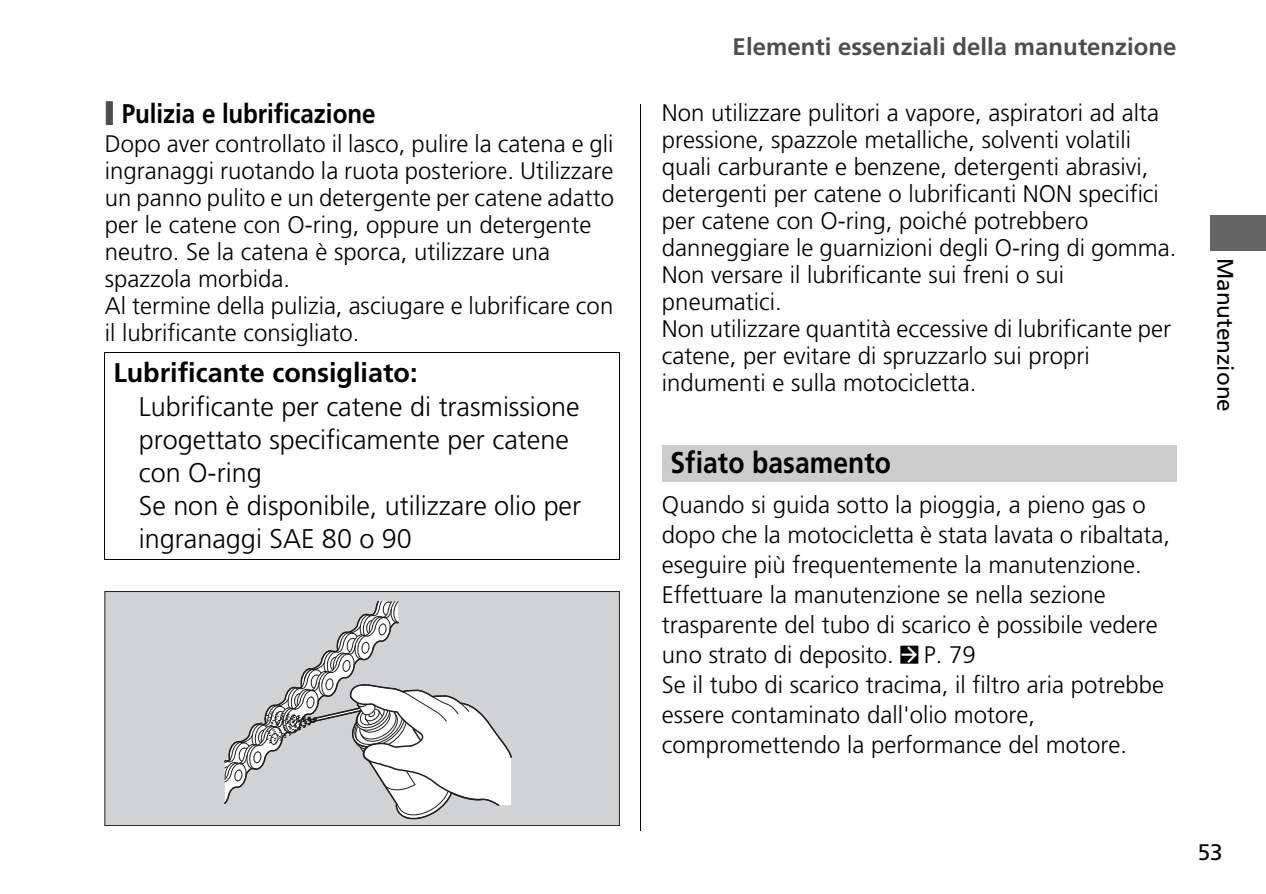
<style>
.page{position:relative;width:1266px;height:894px;background:#fff}
.page>*{position:absolute;margin:0;border:0;box-sizing:border-box;transform-origin:0 0}
.t1{font:700 30px "Frutiger LT Std";color:#000;scale:.89 1}
.t2{font:300 27px/33px "Frutiger LT Std";color:#000}
.t3{font:700 27px "Frutiger LT Std";letter-spacing:-.005em;color:#000}
.t4{font:700 27px "Frutiger LT Std";letter-spacing:-.005em;color:#000;scale:.89 1}
.t5{font:300 24px/27px "Frutiger LT Std";color:#000}
.t6{font:700 24px "Frutiger LT Std";color:#4d4d4d}
.t7{font:22.5px "Frutiger LT Std";letter-spacing:-.005em;color:#000}
.s1{color:#4d4d4d}
.s2{font-family:"HONDA Common";font-weight:400;font-size:21px}
</style>
<div class="page">
<hr style="left:640px;top:105px;width:1px;height:725px;background:#000">
<div style="left:1210px;top:215px;width:56px;height:34px;background:#656565"></div>
<hr style="left:1210px;top:249px;width:56px;height:1px;background:#656565">
<hr style="left:105px;top:353px;width:1px;height:206px;background:#000">
<hr style="left:619px;top:353px;width:1px;height:206px;background:#000">
<hr style="left:105px;top:352px;width:515px;height:1px;background:#000">
<hr style="left:105px;top:559px;width:515px;height:1px;background:#000">
<div style="left:105px;top:591px;width:514px;height:234px;background:#d1d2d4"></div>
<div style="left:105px;top:591px;width:514px;height:234px;border:1px solid #231f20"></div>
<svg style="left:224px;top:601px;width:288px;height:219px"></svg>
<div style="left:662px;top:445px;width:514px;height:36px;background:#ccc"></div>
<p class="t4" style="left:105px;top:102px;width:305px"><span class="s1">❙</span> Pulizia e lubrificazione</p>
<p class="t5" style="left:105px;top:132px;width:511px">Dopo aver controllato il lasco, pulire la catena e gli ingranaggi ruotando la ruota posteriore. Utilizzare un panno pulito e un detergente per catene adatto per le catene con O-ring, oppure un detergente neutro. Se la catena è sporca, utilizzare una spazzola morbida.<br>Al termine della pulizia, asciugare e lubrificare con il lubrificante consigliato.</p>
<p class="t3" style="left:113px;top:362px;width:306px">Lubrificante consigliato:</p>
<p class="t2" style="left:139px;top:392px;width:444px">Lubrificante per catene di trasmissione progettato specificamente per catene con O-ring<br>Se non è disponibile, utilizzare olio per ingranaggi SAE 80 o 90</p>
<p class="t6" style="left:733px;top:37px;width:445px">Elementi essenziali della manutenzione</p>
<p class="t5" style="left:662px;top:101px;width:516px">Non utilizzare pulitori a vapore, aspiratori ad alta pressione, spazzole metalliche, solventi volatili quali carburante e benzene, detergenti abrasivi, detergenti per catene o lubrificanti NON specifici per catene con O-ring, poiché potrebbero danneggiare le guarnizioni degli O-ring di gomma.<br>Non versare il lubrificante sui freni o sui pneumatici.<br>Non utilizzare quantità eccessive di lubrificante per catene, per evitare di spruzzarlo sui propri indumenti e sulla motocicletta.</p>
<p class="t1" style="left:670px;top:450px;width:249px">Sfiato basamento</p>
<p class="t5" style="left:662px;top:491px;width:510px;line-height:30px">Quando si guida sotto la pioggia, a pieno gas o dopo che la motocicletta è stata lavata o ribaltata, eseguire più frequentemente la manutenzione.<br>Effettuare la manutenzione se nella sezione trasparente del tubo di scarico è possibile vedere uno strato di deposito. <span class="s2">2</span> P. 79<br>Se il tubo di scarico tracima, il filtro aria potrebbe essere contaminato dall'olio motore, compromettendo la performance del motore.</p>
<p class="t7" style="left:1234px;top:258px;width:155px;rotate:90deg">Manutenzione</p>
<p class="t7" style="left:1198px;top:843px;width:26px">53</p>
</div>
